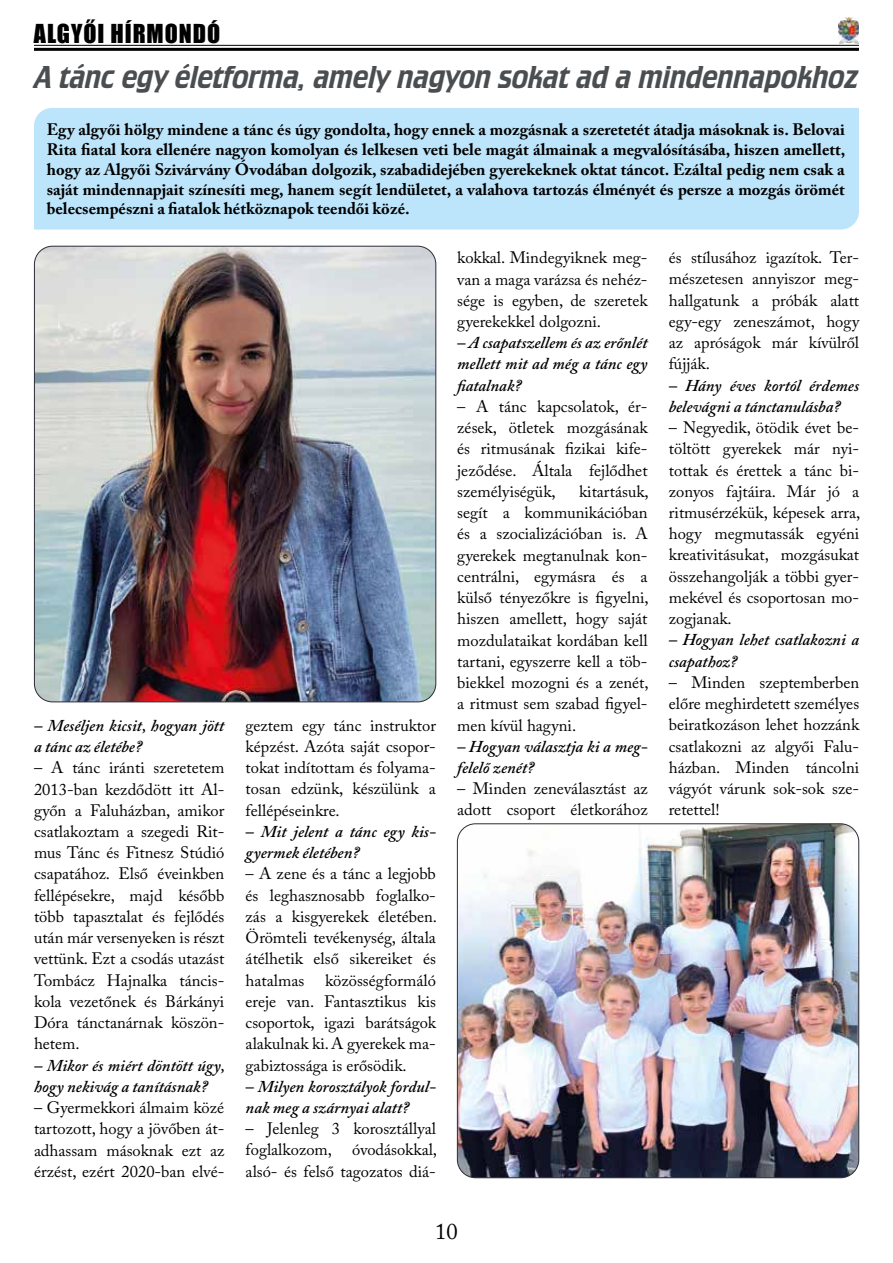
<style>
.page{position:relative;width:893px;height:1263px;background:#fff}
.page>*{position:absolute;margin:0;border:0;box-sizing:border-box;transform-origin:0 0}
.t1{font:33px "Crillee TOT";color:#4b4e51;scale:.92 1}
.t2{font:24px "Impact";letter-spacing:.04em;color:#000}
.t3{font:22.5px "Adobe Caslon Pro";color:#000}
.t4{font:16.5px/21.3px "Adobe Caslon Pro";color:#000;text-align:justify}
.t5{font:700 16.5px/19.8px "Adobe Caslon Pro";color:#000;text-align:justify}
.t6{font:italic 600 16.5px/21.3px "Adobe Caslon Pro";color:#000}
</style>
<div class="page">
<hr style="left:34px;top:45px;width:825px;height:1px;background:#000">
<hr style="left:34px;top:48px;width:825px;height:3px;background:#000">
<img style="left:838px;top:17px;width:21px;height:26px">
<div style="left:34px;top:108px;width:825px;height:122px;background:#bce4fa"></div>
<img style="left:34px;top:246px;width:402px;height:456px">
<img style="left:457px;top:824px;width:402px;height:354px">
<h2 class="t2" style="left:34px;top:15px;width:188px">ALGYŐI HÍRMONDÓ</h2>
<h1 class="t1" style="left:34px;top:59px;width:898px">A tánc egy életforma, amely nagyon sokat ad a mindennapokhoz</h1>
<p class="t5" style="left:47px;top:120px;width:800px">Egy algyői hölgy mindene a tánc és úgy gondolta, hogy ennek a mozgásnak a szeretetét átadja másoknak is. Belovai Rita fiatal kora ellenére nagyon komolyan és lelkesen veti bele magát álmainak a megvalósításába, hiszen amellett, hogy az Algyői Szivárvány Óvodában dolgozik, szabadidejében gyerekeknek oktat táncot. Ezáltal pedig nem csak a saját mindennapjait színesíti meg, hanem segít lendületet, a valahova tartozás élményét és persze a mozgás örömét belecsempészni a fiatalok hétköznapok teendői közé.</p>
<p class="t6" style="left:34px;top:714px;width:192px">– Meséljen kicsit, hogyan jött a tánc az életébe?</p>
<p class="t4" style="left:34px;top:757px;width:192px">– A tánc iránti szeretetem 2013-ban kezdődött itt Al&shy;győn a Faluházban, amikor csatlakoztam a szegedi Rit&shy;mus Tánc és Fitnesz Stúdió csapatához. Első éveinkben fellépésekre, majd később több tapasztalat és fejlődés után már versenyeken is részt vettünk. Ezt a csodás utazást Tombácz Hajnalka táncis&shy;kola vezetőnek és Bárkányi Dóra tánctanárnak köszön&shy;hetem.</p>
<p class="t6" style="left:34px;top:1054px;width:192px">– Mikor és miért döntött úgy, hogy nekivág a tanításnak?</p>
<p class="t4" style="left:34px;top:1097px;width:192px">– Gyermekkori álmaim közé tartozott, hogy a jövőben át&shy;adhassam másoknak ezt az érzést, ezért 2020-ban elvé-</p>
<p class="t4" style="left:246px;top:714px;width:192px">geztem egy tánc instruktor képzést. Azóta saját csopor&shy;tokat indítottam és folyama&shy;tosan edzünk, készülünk a fellépéseinkre.</p>
<p class="t6" style="left:246px;top:820px;width:192px">– Mit jelent a tánc egy kis&shy;gyermek életében?</p>
<p class="t4" style="left:246px;top:863px;width:193px">– A zene és a tánc a legjobb és leghasznosabb foglalko&shy;zás a kisgyerekek életében.<br>Örömteli tevékenység, általa átélhetik első sikereiket és hatalmas</p>
<p class="t4" style="left:246px;top:969px;width:192px;text-indent:79px">közösségformáló ereje van. Fantasztikus kis csoportok, igazi barátságok alakulnak ki. A gyerekek ma&shy;gabiztossága is erősödik.</p>
<p class="t6" style="left:246px;top:1075px;width:192px">– Milyen korosztályok fordul&shy;nak meg a szárnyai alatt?</p>
<p class="t4" style="left:246px;top:1118px;width:193px">– Jelenleg 3 korosztállyal foglalkozom, óvodásokkal, alsó- és felső tagozatos diá-</p>
<p class="t4" style="left:457px;top:247px;width:192px">kokkal. Mindegyiknek meg&shy;van a maga varázsa és nehéz&shy;sége is egyben, de szeretek gyerekekkel dolgozni.</p>
<p class="t6" style="left:457px;top:332px;width:192px;text-align:justify">– A csapatszellem és az erőnlét mellett mit ad még a tánc egy fiatalnak?</p>
<p class="t4" style="left:457px;top:396px;width:192px">– A tánc kapcsolatok, ér&shy;zések, ötletek mozgásának és ritmusának fizikai kife&shy;jeződése. Általa fejlődhet személyiségük,</p>
<p class="t4" style="left:457px;top:480px;width:193px;text-indent:122px">kitartásuk, segít a kommunikációban és a szocializációban is. A gyerekek megtanulnak kon&shy;centrálni, egymásra és a külső tényezőkre is figyelni, hiszen amellett, hogy saját mozdulataikat kordában kell tartani, egyszerre kell a töb&shy;biekkel mozogni és a zenét, a ritmust sem szabad figyel&shy;men kívül hagyni.</p>
<p class="t6" style="left:457px;top:735px;width:192px">– Hogyan választja ki a meg&shy;felelő zenét?</p>
<p class="t4" style="left:457px;top:778px;width:192px">– Minden zeneválasztást az adott csoport életkorához</p>
<h3 class="t3" style="left:435px;top:1218px;width:24px">10</h3>
<p class="t4" style="left:669px;top:247px;width:192px">és stílusához igazítok. Ter&shy;mészetesen annyiszor meg&shy;hallgatunk a próbák alatt egy-egy zeneszámot, hogy az apróságok már kívülről fújják.</p>
<p class="t6" style="left:669px;top:374px;width:192px">– Hány éves kortól érdemes belevágni a tánctanulásba?</p>
<p class="t4" style="left:669px;top:417px;width:193px">– Negyedik, ötödik évet be&shy;töltött gyerekek már nyi&shy;tottak és érettek a tánc bi&shy;zonyos fajtáira. Már jó a ritmusérzékük, képesek arra, hogy megmutassák egyéni kreativitásukat, mozgásukat összehangolják a többi gyer&shy;mekével és csoportosan mo&shy;zogjanak.</p>
<p class="t6" style="left:669px;top:629px;width:192px">– Hogyan lehet csatlakozni a csapathoz?</p>
<p class="t4" style="left:669px;top:671px;width:192px">– Minden szeptemberben előre meghirdetett személyes beiratkozáson lehet hozzánk csatlakozni az algyői Falu&shy;házban. Minden táncolni vágyót várunk sok-sok sze&shy;retettel!</p>
</div>
